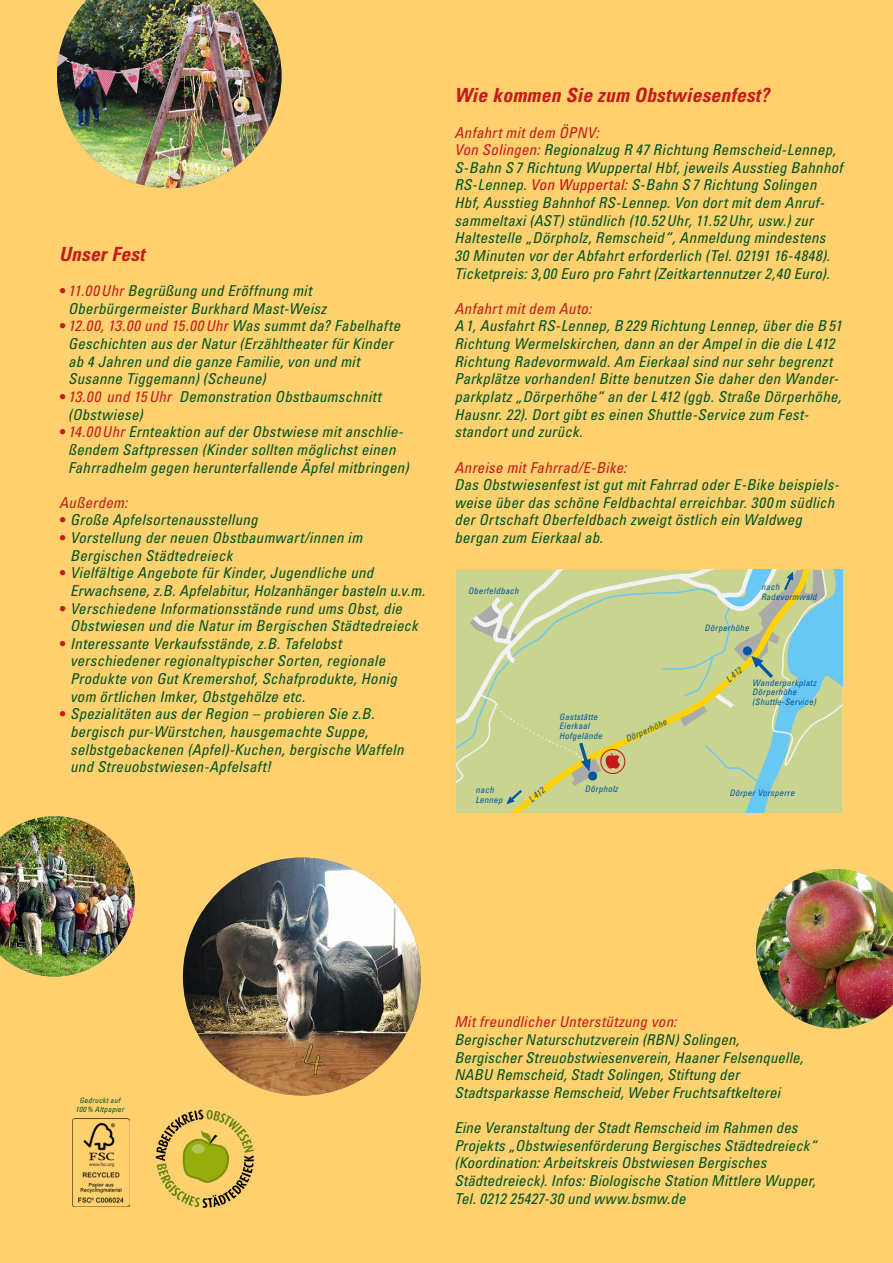
<style>
.page{position:relative;width:893px;height:1263px;background:#fed16e}
.page>*{position:absolute;margin:0;border:0;box-sizing:border-box;transform-origin:0 0}
.Heads_rot{font:italic 700 condensed 19.5px "Univers LT Pro";letter-spacing:.01em;color:#c51a1b}
.Flirß{font:italic condensed 15px/17.7px "Univers LT Pro";letter-spacing:.015em;color:#005321}
.Flirß-2{font:italic condensed 15px "Univers LT Pro";letter-spacing:.02em;color:#c51a1b}
.t1{font:italic condensed 8.85px/9.6px "Univers LT Pro";letter-spacing:.025em;color:#00569f}
.Flirß-3{font:italic condensed 7.5px "Univers LT Pro";letter-spacing:.025em;color:#005321}
.s1{color:#c51a1b}
.s2{color:#ca1824}
.s3{color:#c00d0e}
</style>
<div class="page">
<img style="left:57px;top:0;width:224px;height:188px">
<svg style="left:156px;top:1109px;width:98px;height:99px"></svg>
<img style="left:756px;top:869px;width:137px;height:159px">
<img style="left:0;top:816px;width:135px;height:160px">
<img style="left:183px;top:857px;width:238px;height:238px;border-radius:119px">
<img style="left:72px;top:1119px;width:58px;height:87px">
<svg style="left:457px;top:570px;width:385px;height:242px;background:#c2d19a"></svg>
<p class="Heads_rot" style="left:59px;top:242px;width:87px">Unser Fest</p>
<p class="Flirß" style="left:68px;top:282px;width:260px;text-indent:-9px"><span class="s1">• 11.00Uhr</span> Begrüßung und Eröffnung mit<br>Oberbürgermeister Burkhard Mast-Weisz</p>
<p class="Flirß" style="left:68px;top:317px;width:334px;text-indent:-9px"><span class="s1">• 12.00, 13.00 und 15.00Uhr</span> Was summt da? Fabelhafte Geschichten aus der Natur (Erzähltheater für Kinder ab 4 Jahren und die ganze Familie, von und mit Susanne Tiggemann) (Scheune)</p>
<p class="Flirß" style="left:68px;top:387px;width:314px;text-indent:-9px"><span class="s1">• 13.00 und 15Uhr</span> Demonstration Obstbaumschnitt (Obstwiese)</p>
<p class="Flirß" style="left:59px;top:423px;width:351px;text-align:center"><span class="s1">• 14.00Uhr</span> Ernteaktion auf der Obstwiese mit anschlie&shy;ßendem Saftpressen (Kinder sollten möglichst einen<br>Fahrradhelm gegen herunterfallende Äpfel mitbringen)</p>
<p class="Flirß-2" style="left:59px;top:493px;width:70px">Außerdem:</p>
<p class="Flirß" style="left:59px;top:511px;width:200px"><span class="s1">•</span> Große Apfelsortenausstellung</p>
<p class="Flirß" style="left:70px;top:528px;width:294px;text-indent:-11px"><span class="s1">•</span> Vorstellung der neuen Obstbaumwart/innen im<br>Bergischen Städtedreieck</p>
<p class="Flirß" style="left:70px;top:564px;width:356px;text-indent:-11px"><span class="s1">•</span> Vielfältige Angebote für Kinder, Jugendliche und<br>Erwachsene, z.B. Apfelabitur, Holzanhänger basteln u.v.m.</p>
<p class="Flirß" style="left:70px;top:599px;width:349px;text-indent:-11px"><span class="s1">•</span> Verschiedene Informationsstände rund ums Obst, die<br>Obstwiesen und die Natur im Bergischen Städtedreieck</p>
<p class="Flirß" style="left:70px;top:634px;width:328px;text-indent:-11px"><span class="s1">•</span> Interessante Verkaufsstände, z.B. Tafelobst verschiedener regionaltypischer Sorten, regionale Produkte von Gut Kremershof, Schafprodukte, Honig vom örtlichen Imker, Obstgehölze etc.</p>
<p class="Flirß" style="left:70px;top:705px;width:335px;text-indent:-11px"><span class="s1">•</span> Spezialitäten aus der Region – probieren Sie z.B. bergisch pur-Würstchen, hausgemachte Suppe, selbstgebackenen (Apfel)-Kuchen, bergische Waffeln und Streuobstwiesen-Apfelsaft!</p>
<p class="Heads_rot" style="left:454px;top:83px;width:316px">Wie kommen Sie zum Obstwiesenfest?</p>
<p class="Flirß-2" style="left:454px;top:123px;width:146px">Anfahrt mit dem ÖPNV:</p>
<p class="Flirß" style="left:454px;top:141px;width:390px"><span class="s2">Von Solingen:</span> Regionalzug R 47 Richtung Remscheid-Lennep, S-Bahn S 7 Richtung Wuppertal Hbf, jeweils Ausstieg Bahnhof RS-Lennep. <span class="s3">Von Wuppertal:</span> S-Bahn S 7 Richtung Solingen Hbf, Ausstieg Bahnhof RS-Lennep. Von dort mit dem Anruf&shy;sammeltaxi (AST) stündlich (10.52Uhr, 11.52Uhr, usw.) zur Haltestelle „Dörpholz, Remscheid“, Anmeldung mindestens 30 Minuten vor der Abfahrt erforderlich (Tel. 02191 16-4848).<br>Ticketpreis: 3,00 Euro pro Fahrt (Zeitkartennutzer 2,40 Euro).</p>
<p class="Flirß-2" style="left:454px;top:299px;width:139px">Anfahrt mit dem Auto:</p>
<p class="Flirß" style="left:454px;top:317px;width:389px">A1, Ausfahrt RS-Lennep, B229 Richtung Lennep, über die B51<br>Richtung Wermelskirchen, dann an der Ampel in die die L 412<br>Richtung Radevormwald. Am Eierkaal sind nur sehr begrenzt Parkplätze vorhanden! Bitte benutzen Sie daher den Wander&shy;parkplatz „Dörperhöhe“ an der L 412 (ggb. Straße Dörperhöhe, Hausnr. 22). Dort gibt es einen Shuttle-Service zum Fest&shy;standort und zurück.</p>
<p class="Flirß-2" style="left:454px;top:458px;width:174px">Anreise mit Fahrrad/E-Bike:</p>
<p class="Flirß" style="left:454px;top:475px;width:386px">Das Obstwiesenfest ist gut mit Fahrrad oder E-Bike beispiels&shy;weise über das schöne Feldbachtal erreichbar. 300 m südlich der Ortschaft Oberfeldbach zweigt östlich ein Waldweg bergan zum Eierkaal ab.</p>
<p class="t1" style="left:468px;top:586px;width:52px">Oberfeldbach</p>
<p class="t1" style="left:475px;top:785px;width:29px">nach<br>Lennep</p>
<p class="t1" style="left:559px;top:711px;width:40px">Gaststätte</p>
<p class="t1" style="left:559px;top:721px;width:32px">Eierkaal</p>
<p class="t1" style="left:559px;top:731px;width:44px">Hofgelände</p>
<p class="t1" style="left:624px;top:735px;width:46px;rotate:-25deg">Dörperhöhe</p>
<p class="t1" style="left:527px;top:796px;width:19px;rotate:-40deg">L 412</p>
<p class="t1" style="left:585px;top:784px;width:35px">Dörpholz</p>
<p class="t1" style="left:705px;top:622px;width:46px">Dörperhöhe</p>
<p class="t1" style="left:761px;top:582px;width:20px">nach</p>
<p class="t1" style="left:761px;top:591px;width:57px">Radevormwald</p>
<p class="t1" style="left:724px;top:676px;width:19px;rotate:-40deg">L 412</p>
<p class="t1" style="left:752px;top:677px;width:65px">Wanderparkplatz</p>
<p class="t1" style="left:752px;top:687px;width:46px">Dörperhöhe</p>
<p class="t1" style="left:752px;top:697px;width:65px">(Shuttle-Service)</p>
<p class="t1" style="left:729px;top:788px;width:67px">Dörper Vorsperre</p>
<p class="Flirß-3" style="left:80px;top:1095px;width:42px">Gedruckt auf</p>
<p class="Flirß-3" style="left:76px;top:1104px;width:50px">100% Altpapier</p>
<p class="Flirß-2" style="left:454px;top:1012px;width:224px">Mit freundlicher Unterstützung von:</p>
<p class="Flirß" style="left:454px;top:1030px;width:350px">Bergischer Naturschutzverein (RBN) Solingen,<br>Bergischer Streuobstwiesenverein, Haaner Felsenquelle,</p>
<p class="Flirß" style="left:454px;top:1065px;width:327px">NABU Remscheid, Stadt Solingen, Stiftung der<br>Stadtsparkasse Remscheid, Weber Fruchtsaftkelterei</p>
<p class="Flirß" style="left:454px;top:1118px;width:364px">Eine Veranstaltung der Stadt Remscheid im Rahmen des<br>Projekts „Obstwiesenförderung Bergisches Städtedreieck“</p>
<p class="Flirß" style="left:454px;top:1154px;width:363px">(Koordination: Arbeitskreis Obstwiesen Bergisches<br>Städtedreieck). Infos: Biologische Station Mittlere Wupper,<br>Tel. 0212 25427-30 und www.bsmw.de</p>
</div>
